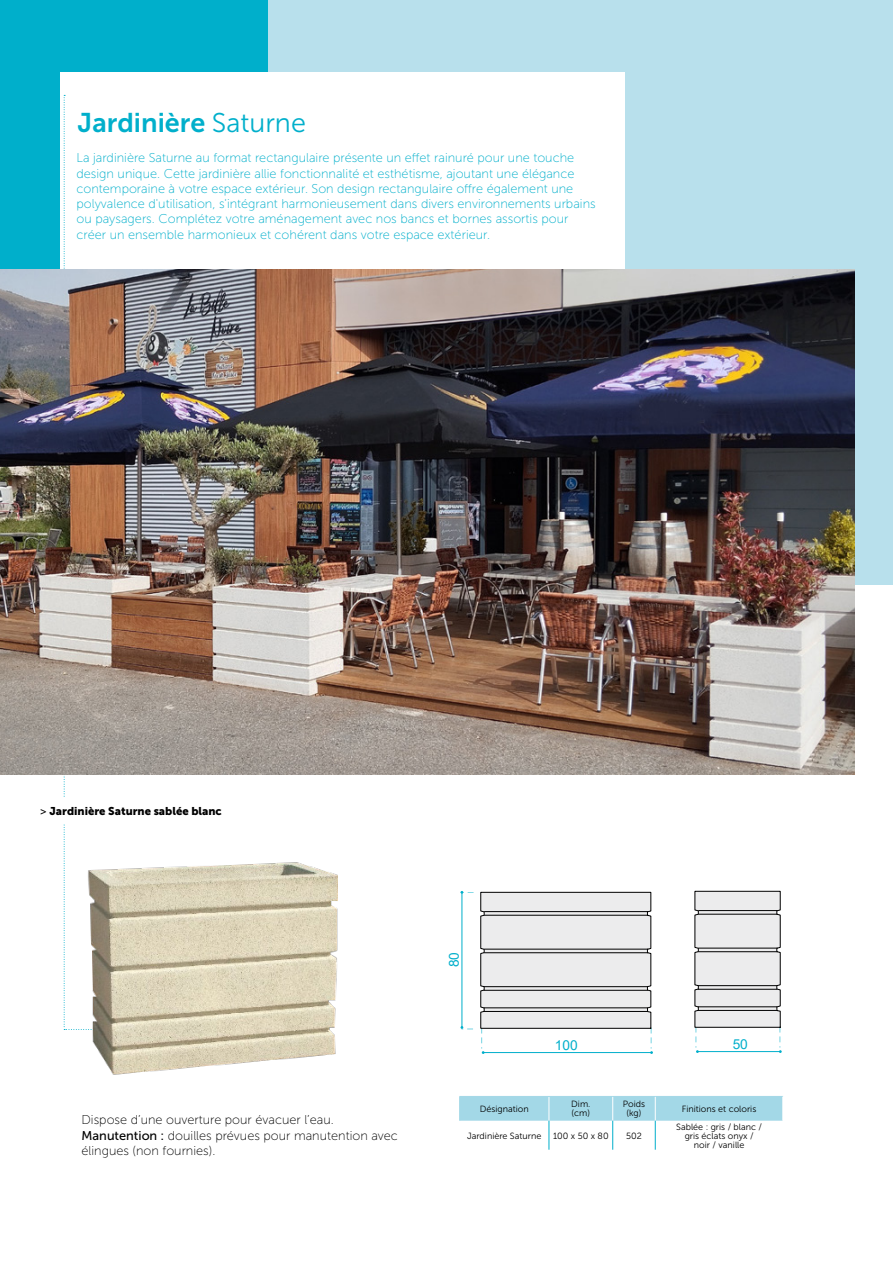
<style>
.page{position:relative;width:893px;height:1263px;background:#fff}
.page>*{position:absolute;margin:0;border:0;box-sizing:border-box;transform-origin:0 0}
.t1{font:27px "Museo Sans 700";color:#00afcb}
.t2{font:13.65px "Arial";color:#00afcb}
.t3{font:12.75px/15.3px "Museo Sans 100";color:#00afcb}
.t4{font:12.75px/15.3px "Museo Sans 100";color:#000}
.t5{font:11.25px "Museo Sans 900";color:#000}
.t6{font:9px/9px "Museo Sans 300";color:#000;text-align:center}
.s1{font-family:"Museo Sans 300"}
.s2{font-family:"Museo Sans 500"}
</style>
<div class="page">
<div style="left:268px;top:0;width:625px;height:585px;background:#b8e0ec"></div>
<div style="left:0;top:0;width:268px;height:282px;background:#00afcb"></div>
<div style="left:60px;top:72px;width:565px;height:292px;background:#fff"></div>
<svg style="left:64px;top:95px;width:6px;height:935px"></svg>
<svg style="left:459px;top:1096px;width:324px;height:54px"></svg>
<img style="left:71px;top:862px;width:267px;height:213px">
<img style="left:0;top:269px;width:855px;height:506px">
<hr style="left:462px;top:892px;width:1px;height:135px;background:#00afcb">
<svg style="left:461px;top:1026px;width:12px;height:4px"></svg>
<svg style="left:461px;top:891px;width:12px;height:3px"></svg>
<svg style="left:480px;top:892px;width:173px;height:162px"></svg>
<hr style="left:484px;top:911px;width:164px;height:1px;background:#000">
<hr style="left:484px;top:915px;width:164px;height:1px;background:#000">
<hr style="left:484px;top:949px;width:164px;height:1px;background:#000">
<hr style="left:484px;top:952px;width:164px;height:1px;background:#000">
<hr style="left:484px;top:986px;width:163px;height:1px;background:#000">
<hr style="left:484px;top:990px;width:163px;height:1px;background:#000">
<hr style="left:484px;top:1007px;width:163px;height:1px;background:#000">
<hr style="left:484px;top:1011px;width:163px;height:1px;background:#000">
<svg style="left:694px;top:891px;width:88px;height:162px"></svg>
<hr style="left:699px;top:910px;width:78px;height:1px;background:#000">
<hr style="left:699px;top:914px;width:78px;height:1px;background:#000">
<hr style="left:699px;top:948px;width:78px;height:1px;background:#000">
<hr style="left:699px;top:951px;width:78px;height:1px;background:#000">
<hr style="left:698px;top:985px;width:79px;height:1px;background:#000">
<hr style="left:698px;top:989px;width:79px;height:1px;background:#000">
<hr style="left:698px;top:1006px;width:79px;height:1px;background:#000">
<hr style="left:698px;top:1010px;width:79px;height:1px;background:#000">
<div style="left:31px;top:797px;width:206px;height:27px;background:#fff"></div>
<h1 class="t1" style="left:78px;top:108px;width:230px">Jardinière <span class="s1">Saturne</span></h1>
<p class="t3" style="left:77px;top:150px;width:521px">La jardinière Saturne au format rectangulaire présente un effet rainuré pour une touche design unique. Cette jardinière allie fonctionnalité et esthétisme, ajoutant une élégance contemporaine à votre espace extérieur. Son design rectangulaire offre également une polyvalence d'utilisation, s'intégrant harmonieusement dans divers environnements urbains ou paysagers. Complétez votre aménagement avec nos bancs et bornes assortis pour créer un ensemble harmonieux et cohérent dans votre espace extérieur.</p>
<p class="t5" style="left:40px;top:805px;width:183px"><span class="s2">&gt;</span> Jardinière Saturne sablée blanc</p>
<p class="t4" style="left:82px;top:1112px;width:318px">Dispose d’une ouverture pour évacuer l’eau.<br><span class="s2">Manutention :</span> douilles prévues pour manutention avec élingues (non fournies).</p>
<p class="t2" style="left:445px;top:967px;width:17px;rotate:-90deg">80</p>
<p class="t2" style="left:555px;top:1036px;width:24px">100</p>
<p class="t2" style="left:733px;top:1035px;width:17px">50</p>
<p class="t6" style="left:480px;top:1104px;width:50px">Désignation</p>
<p class="t6" style="left:571px;top:1100px;width:21px;text-align:left">Dim. (cm)</p>
<p class="t6" style="left:623px;top:1100px;width:24px">Poids (kg)</p>
<p class="t6" style="left:682px;top:1104px;width:76px">Finitions et coloris</p>
<p class="t6" style="left:467px;top:1131px;width:76px">Jardinière Saturne</p>
<p class="t6" style="left:553px;top:1131px;width:57px">100 x 50 x 80</p>
<p class="t6" style="left:626px;top:1131px;width:17px">502</p>
<p class="t6" style="left:676px;top:1122px;width:87px">Sablée : gris / blanc / gris éclats onyx / noir / vanille</p>
</div>
